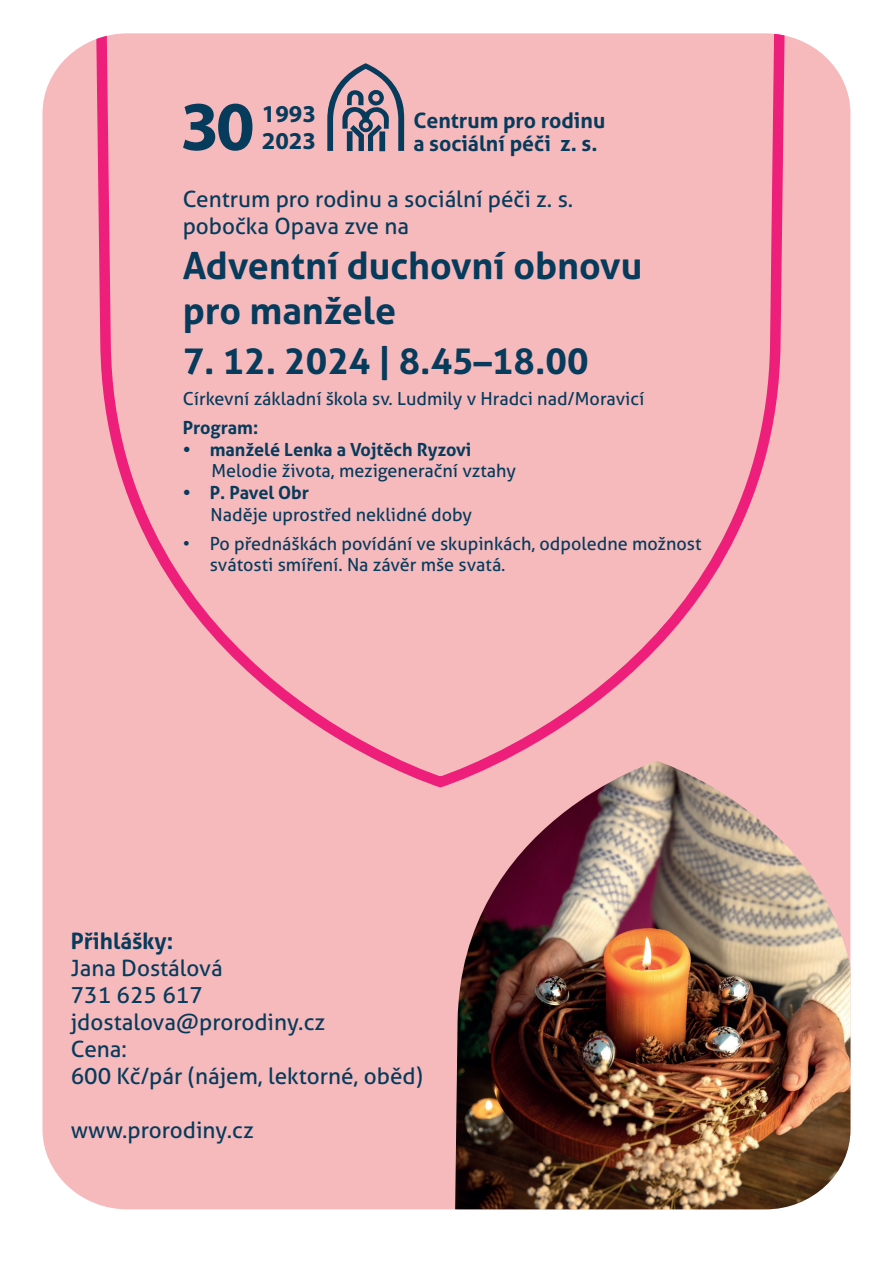
<style>
.page{position:relative;width:893px;height:1263px;background:#fff}
.page>*{position:absolute;margin:0;border:0;box-sizing:border-box;transform-origin:0 0}
.t1{font:700 70.2px "Myriad Pro";color:#063b5c}
.t2{font:700 37.5px/45px "Aller";color:#063b5c}
.t3{font:700 36px "Aller";color:#063b5c}
.t4{font:700 24.3px/27px "Myriad Pro";color:#063b5c}
.t5{font:22.5px/27px "Aller";color:#063b5c}
.t6{font:700 22.5px "Aller";color:#063b5c}
.t7{font:700 21.3px "Aller";color:#063b5c}
.t8{font:18px/21.6px "Aller";color:#063b5c}
.t9{font:700 18px "Aller";color:#063b5c}
</style>
<div class="page">
<div style="left:43px;top:33px;width:807px;height:1176px;background:#f6babd;border-radius:82px"></div>
<svg style="left:91px;top:33px;width:699px;height:755px"></svg>
<img style="left:455px;top:761px;width:395px;height:448px">
<svg style="left:327px;top:63px;width:77px;height:88px"></svg>
<h1 class="t1" style="left:180px;top:81px;width:76px">30</h1>
<h3 class="t4" style="left:262px;top:100px;width:55px">1993<br>2023</h3>
<p class="t7" style="left:413px;top:107px;width:193px">Centrum pro rodinu</p>
<p class="t7" style="left:413px;top:130px;width:186px">a sociální péči z. s.</p>
<p class="t5" style="left:183px;top:185px;width:392px">Centrum pro rodinu a sociální péči z. s. pobočka Opava zve na</p>
<h2 class="t2" style="left:183px;top:243px;width:461px">Adventní duchovní obnovu pro manžele</h2>
<h3 class="t3" style="left:183px;top:339px;width:407px">7. 12. 2024 | 8.45–18.00</h3>
<p class="t8" style="left:183px;top:388px;width:463px">Církevní základní škola sv. Ludmily v Hradci nad/Moravicí</p>
<p class="t9" style="left:183px;top:417px;width:77px">Program:</p>
<p class="t9" style="left:183px;top:438px;width:290px">• manželé Lenka a Vojtěch Ryzovi</p>
<p class="t8" style="left:211px;top:460px;width:306px">Melodie života, mezigenerační vztahy</p>
<p class="t9" style="left:183px;top:481px;width:128px">• P. Pavel Obr</p>
<p class="t8" style="left:211px;top:503px;width:263px">Naděje uprostřed neklidné doby</p>
<p class="t8" style="left:210px;top:532px;width:493px;text-indent:-27px">• Po přednáškách povídání ve skupinkách, odpoledne možnost svátosti smíření. Na závěr mše svatá.</p>
<p class="t6" style="left:71px;top:927px;width:104px">Přihlášky:</p>
<p class="t5" style="left:71px;top:954px;width:354px">Jana Dostálová<br>731 625 617 jdostalova@prorodiny.cz<br>Cena:<br>600 Kč/pár (nájem, lektorné, oběd)</p>
<p class="t5" style="left:71px;top:1116px;width:184px">www.prorodiny.cz</p>
</div>
